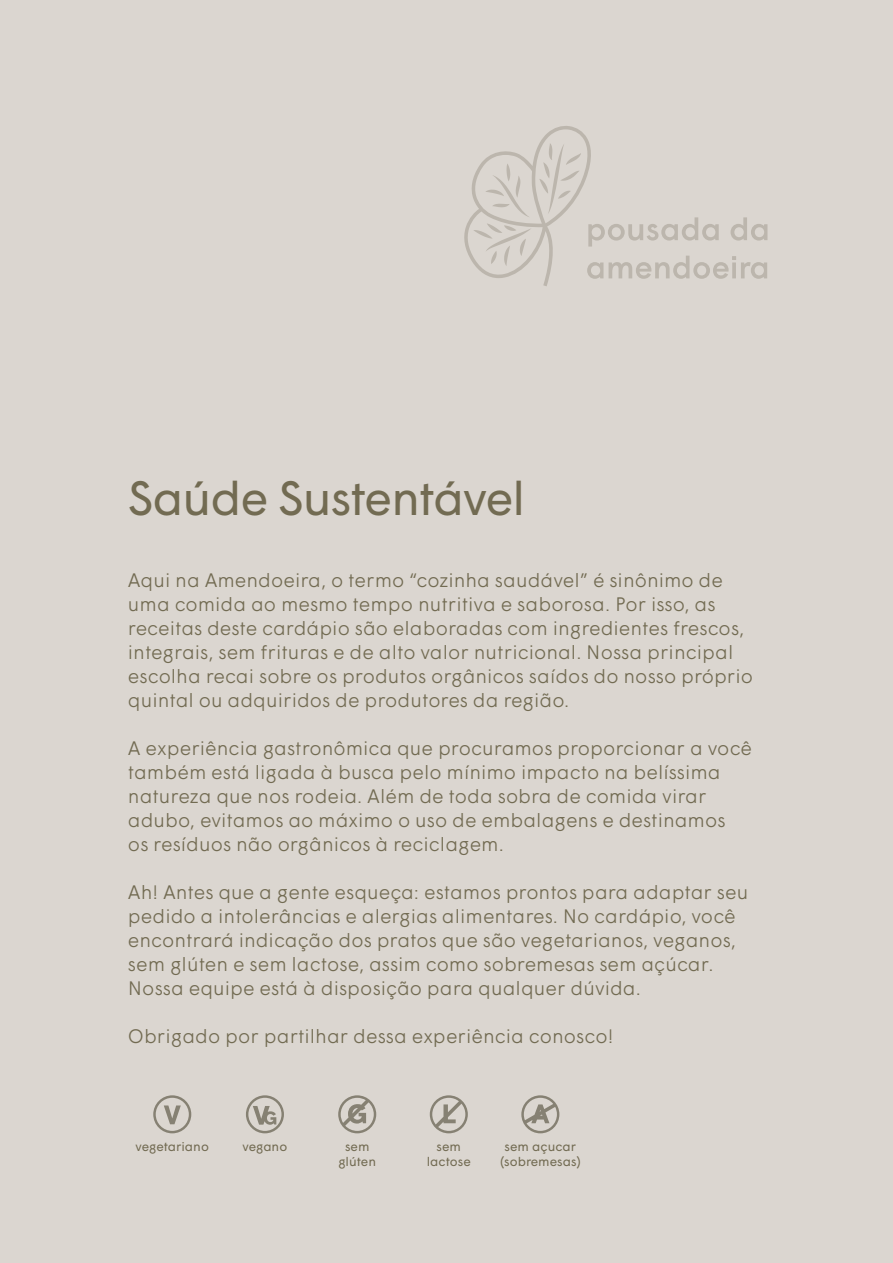
<style>
.page{position:relative;width:893px;height:1263px;background:#dbd6d0}
.page>*{position:absolute;margin:0;border:0;box-sizing:border-box;transform-origin:0 0}
.t1{font:48px "Wigrum";letter-spacing:-.025em;color:#726b52}
.t2{font:300 19.5px/24px "Wigrum";color:#726b52}
.t3{font:12.75px "Wigrum";color:#726b52}
</style>
<div class="page">
<svg style="left:153px;top:1095px;width:38px;height:38px"></svg>
<svg style="left:246px;top:1095px;width:38px;height:38px"></svg>
<svg style="left:430px;top:1095px;width:38px;height:38px"></svg>
<svg style="left:338px;top:1095px;width:38px;height:38px"></svg>
<svg style="left:521px;top:1095px;width:38px;height:38px"></svg>
<svg style="left:464px;top:126px;width:303px;height:160px"></svg>
<p class="t1" style="left:128px;top:462px;width:399px">Saúde Sustentável</p>
<p class="t2" style="left:128px;top:567px;width:627px">Aqui na Amendoeira, o termo “cozinha saudável” é sinônimo de uma comida ao mesmo tempo nutritiva e saborosa. Por isso, as receitas deste cardápio são elaboradas com ingredientes frescos, integrais, sem frituras e de alto valor nutricional. Nossa principal escolha recai sobre os produtos orgânicos saídos do nosso próprio quintal ou adquiridos de produtores da região.</p>
<p class="t2" style="left:128px;top:735px;width:626px">A experiência gastronômica que procuramos proporcionar a você também está ligada à busca pelo mínimo impacto na belíssima natureza que nos rodeia. Além de toda sobra de comida virar adubo, evitamos ao máximo o uso de embalagens e destinamos</p>
<p class="t2" style="left:128px;top:831px;width:377px">os resíduos não orgânicos à reciclagem.</p>
<p class="t2" style="left:128px;top:879px;width:622px">Ah! Antes que a gente esqueça: estamos prontos para adaptar seu pedido a intolerâncias e alergias alimentares. No cardápio, você encontrará indicação dos pratos que são vegetarianos, veganos, sem glúten e sem lactose, assim como sobremesas sem açúcar.<br>Nossa equipe está à disposição para qualquer dúvida.</p>
<p class="t2" style="left:128px;top:1023px;width:487px">Obrigado por partilhar dessa experiência conosco!</p>
<p class="t3" style="left:136px;top:1136px;width:75px">vegetariano</p>
<p class="t3" style="left:243px;top:1136px;width:46px">vegano</p>
<p class="t3" style="left:437px;top:1136px;width:26px">sem</p>
<p class="t3" style="left:427px;top:1151px;width:46px">lactose</p>
<p class="t3" style="left:345px;top:1136px;width:26px">sem</p>
<p class="t3" style="left:338px;top:1151px;width:39px">glúten</p>
<p class="t3" style="left:505px;top:1136px;width:73px">sem açucar</p>
<p class="t3" style="left:500px;top:1151px;width:82px">(sobremesas)</p>
</div>
